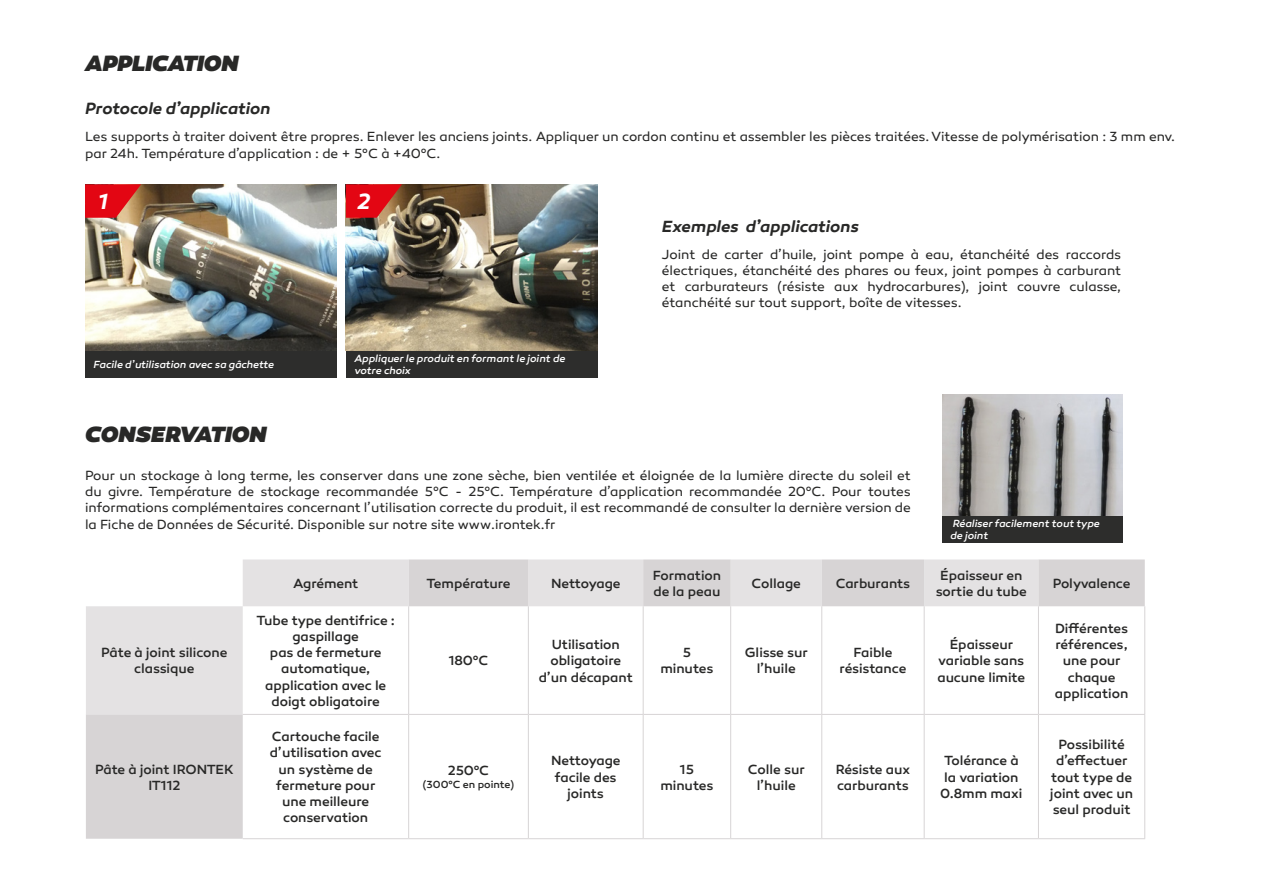
<style>
.page{position:relative;width:1263px;height:893px;background:#fff}
.page>*{position:absolute;margin:0;border:0;box-sizing:border-box;transform-origin:0 0}
.t1{font:italic 900 22.5px "Canaro";color:#282827}
.t2{font:italic 600 22.5px "Canaro";color:#fff}
.t3{font:italic 600 16.5px "Canaro";letter-spacing:-.005em;color:#282827}
.t4{font:13.5px/16.2px "Canaro";letter-spacing:-.005em;color:#282827;text-align:justify}
.t5{font:500 13.5px/16.2px "Canaro";letter-spacing:-.005em;color:#282827;text-align:center}
.t6{font:italic 500 10.5px/12.6px "Canaro";letter-spacing:-.005em;color:#fff}
.t7{font:500 10.5px "Canaro";letter-spacing:-.005em;color:#282827}
</style>
<div class="page">
<img style="left:942px;top:395px;width:180px;height:121px">
<div style="left:942px;top:516px;width:180px;height:26px;background:#2d2d2c"></div>
<svg style="left:86px;top:559px;width:1059px;height:280px"></svg>
<hr style="left:408px;top:606px;width:1px;height:108px;background:#d7d4d5">
<hr style="left:528px;top:606px;width:1px;height:108px;background:#d7d4d5">
<hr style="left:643px;top:606px;width:1px;height:108px;background:#d7d4d5">
<hr style="left:730px;top:606px;width:1px;height:108px;background:#d7d4d5">
<hr style="left:408px;top:715px;width:1px;height:123px;background:#d7d4d5">
<hr style="left:528px;top:715px;width:1px;height:123px;background:#d7d4d5">
<hr style="left:643px;top:715px;width:1px;height:123px;background:#d7d4d5">
<hr style="left:730px;top:715px;width:1px;height:123px;background:#d7d4d5">
<hr style="left:821px;top:606px;width:1px;height:108px;background:#d7d4d5">
<hr style="left:924px;top:606px;width:1px;height:108px;background:#d7d4d5">
<hr style="left:1038px;top:606px;width:1px;height:108px;background:#d7d4d5">
<hr style="left:1144px;top:606px;width:1px;height:108px;background:#d7d4d5">
<hr style="left:821px;top:715px;width:1px;height:123px;background:#d7d4d5">
<hr style="left:924px;top:715px;width:1px;height:123px;background:#d7d4d5">
<hr style="left:1038px;top:715px;width:1px;height:123px;background:#d7d4d5">
<hr style="left:1144px;top:715px;width:1px;height:123px;background:#d7d4d5">
<hr style="left:243px;top:714px;width:166px;height:1px;background:#d7d4d5">
<hr style="left:409px;top:714px;width:119px;height:1px;background:#d7d4d5">
<hr style="left:528px;top:714px;width:115px;height:1px;background:#d7d4d5">
<hr style="left:643px;top:714px;width:88px;height:1px;background:#d7d4d5">
<hr style="left:731px;top:714px;width:91px;height:1px;background:#d7d4d5">
<hr style="left:822px;top:714px;width:102px;height:1px;background:#d7d4d5">
<hr style="left:924px;top:714px;width:114px;height:1px;background:#d7d4d5">
<hr style="left:1038px;top:714px;width:107px;height:1px;background:#d7d4d5">
<hr style="left:243px;top:838px;width:166px;height:1px;background:#d7d4d5">
<hr style="left:409px;top:838px;width:119px;height:1px;background:#d7d4d5">
<hr style="left:528px;top:838px;width:115px;height:1px;background:#d7d4d5">
<hr style="left:643px;top:838px;width:88px;height:1px;background:#d7d4d5">
<hr style="left:731px;top:838px;width:91px;height:1px;background:#d7d4d5">
<hr style="left:822px;top:838px;width:102px;height:1px;background:#d7d4d5">
<hr style="left:924px;top:838px;width:114px;height:1px;background:#d7d4d5">
<hr style="left:1038px;top:838px;width:107px;height:1px;background:#d7d4d5">
<img style="left:85px;top:184px;width:252px;height:167px">
<svg style="left:85px;top:184px;width:56px;height:34px;background:#d92927"></svg>
<div style="left:85px;top:351px;width:252px;height:26px;background:#2d2d2c"></div>
<img style="left:346px;top:184px;width:251px;height:167px">
<svg style="left:346px;top:184px;width:56px;height:34px;background:#d42424"></svg>
<div style="left:346px;top:351px;width:251px;height:26px;background:#2d2d2c"></div>
<h1 class="t1" style="left:85px;top:49px;width:155px">APPLICATION</h1>
<p class="t3" style="left:85px;top:99px;width:187px">Protocole d’application</p>
<p class="t4" style="left:85px;top:129px;width:1091px">Les supports à traiter doivent être propres. Enlever les anciens joints. Appliquer un cordon continu et assembler les pièces traitées. Vitesse de polymérisation : 3 mm env. par 24h. Température d’application : de + 5°C à +40°C.</p>
<h1 class="t2" style="left:98px;top:188px;width:11px">1</h1>
<p class="t6" style="left:94px;top:358px;width:182px">Facile d’utilisation avec sa gâchette</p>
<h1 class="t2" style="left:357px;top:188px;width:15px">2</h1>
<p class="t6" style="left:354px;top:352px;width:212px">Appliquer le produit en formant le joint de votre choix</p>
<p class="t3" style="left:662px;top:216px;width:199px">Exemples d’applications</p>
<p class="t4" style="left:662px;top:246px;width:461px">Joint de carter d’huile, joint pompe à eau, étanchéité des raccords électriques, étanchéité des phares ou feux, joint pompes à carburant et carburateurs (résiste aux hydrocarbures), joint couvre culasse, étanchéité sur tout support, boîte de vitesses.</p>
<h1 class="t1" style="left:85px;top:420px;width:183px">CONSERVATION</h1>
<p class="t4" style="left:85px;top:467px;width:827px">Pour un stockage à long terme, les conserver dans une zone sèche, bien ventilée et éloignée de la lumière directe du soleil et du givre. Température de stockage recommandée 5°C - 25°C. Température d’application recommandée 20°C. Pour toutes informations complémentaires concernant l’utilisation correcte du produit, il est recommandé de consulter la dernière version de la Fiche de Données de Sécurité. Disponible sur notre site www.irontek.fr</p>
<p class="t6" style="left:950px;top:517px;width:151px">Réaliser facilement tout type de joint</p>
<p class="t5" style="left:101px;top:645px;width:128px">Pâte à joint silicone classique</p>
<p class="t5" style="left:95px;top:761px;width:140px">Pâte à joint IRONTEK<br>IT112</p>
<p class="t5" style="left:293px;top:575px;width:67px">Agrément</p>
<p class="t5" style="left:426px;top:575px;width:85px">Température</p>
<p class="t5" style="left:551px;top:575px;width:71px">Nettoyage</p>
<p class="t5" style="left:653px;top:567px;width:70px;text-align:left">Formation de la peau</p>
<p class="t5" style="left:752px;top:575px;width:51px">Collage</p>
<p class="t5" style="left:836px;top:575px;width:76px">Carburants</p>
<p class="t5" style="left:936px;top:567px;width:93px">Épaisseur en sortie du tube</p>
<p class="t5" style="left:1053px;top:575px;width:79px">Polyvalence</p>
<p class="t5" style="left:256px;top:612px;width:140px">Tube type dentifrice : gaspillage<br>pas de fermeture automatique, application avec le doigt obligatoire</p>
<p class="t5" style="left:270px;top:728px;width:113px">Cartouche facile d’utilisation avec un système de fermeture pour une meilleure conservation</p>
<p class="t5" style="left:449px;top:653px;width:41px">180°C</p>
<p class="t5" style="left:448px;top:763px;width:43px">250°C</p>
<p class="t7" style="left:423px;top:778px;width:93px">(300°C en pointe)</p>
<p class="t5" style="left:539px;top:637px;width:96px">Utilisation obligatoire d’un décapant</p>
<p class="t5" style="left:660px;top:645px;width:55px">5 minutes</p>
<p class="t5" style="left:745px;top:645px;width:64px">Glisse sur l’huile</p>
<p class="t5" style="left:840px;top:645px;width:68px">Faible résistance</p>
<p class="t5" style="left:937px;top:637px;width:89px">Épaisseur variable sans aucune limite</p>
<p class="t5" style="left:551px;top:753px;width:71px">Nettoyage facile des joints</p>
<p class="t5" style="left:660px;top:761px;width:55px">15 minutes</p>
<p class="t5" style="left:748px;top:761px;width:58px">Colle sur l’huile</p>
<p class="t5" style="left:836px;top:761px;width:76px;text-align:left">Résiste aux carburants</p>
<p class="t5" style="left:940px;top:753px;width:84px">Tolérance à la variation<br>0.8mm maxi</p>
<p class="t5" style="left:1055px;top:620px;width:75px">Différentes références, une pour chaque application</p>
<p class="t5" style="left:1050px;top:737px;width:84px">Possibilité d’effectuer tout type de joint avec un seul produit</p>
</div>
